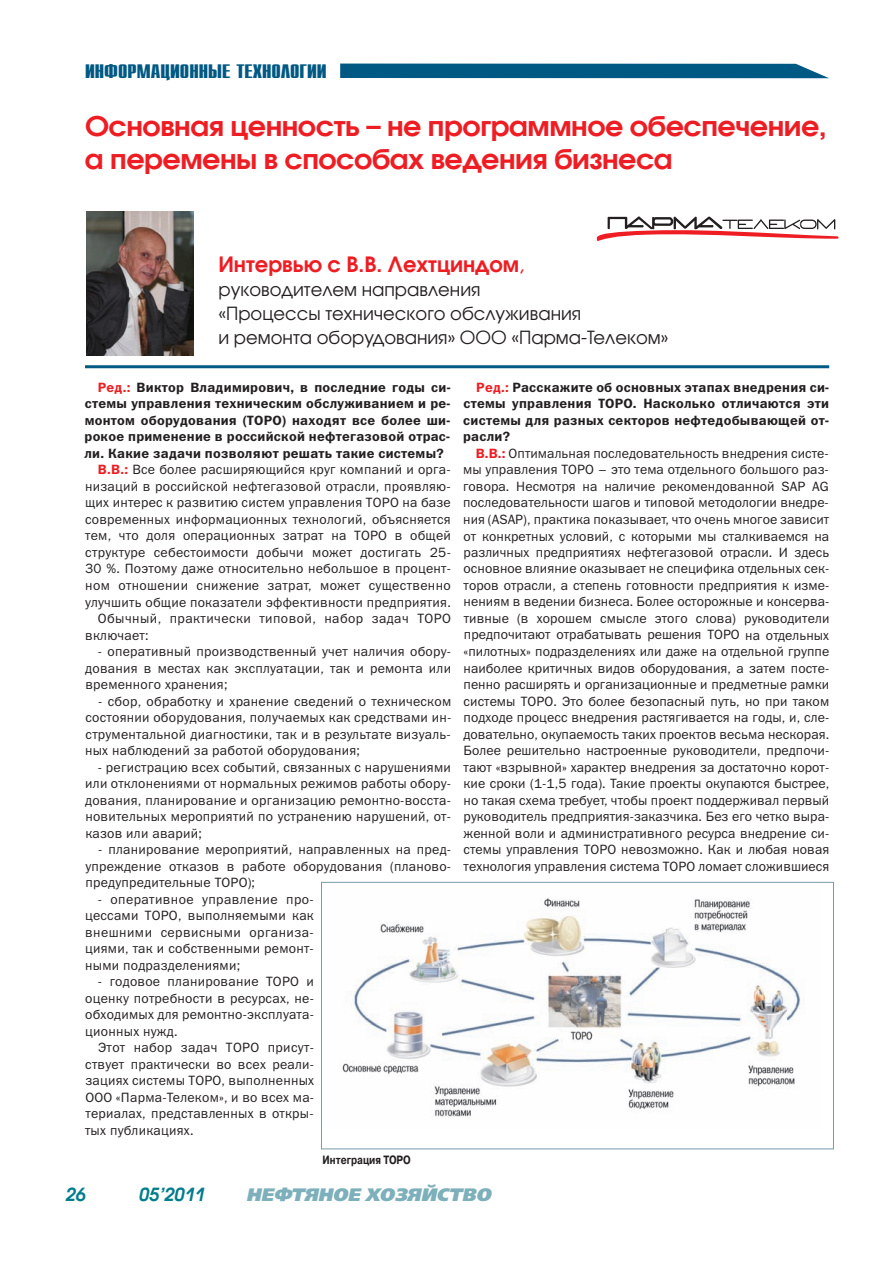
<style>
.page{position:relative;width:893px;height:1263px;background:#fff}
.page>*{position:absolute;margin:0;border:0;box-sizing:border-box;transform-origin:0 0}
.t1{font:600 27px/33px "Avant Garde Gothic C";letter-spacing:-.015em;color:#ee1d23;scale:1.06 1}
.t2{font:600 21px "Avant Garde Gothic C";color:#ee1d23}
.t3{font:19.5px "Star C";color:#005983;scale:1.25 1}
.t4{font:18px/24px "Avant Garde Gothic C";color:#231f20}
.t5{font:italic 18px "Free Set Black C";color:#7db0ba}
.t6{font:italic 600 18px "Avant Garde Gothic C";color:#007e8b}
.t7{font:13.5px/16.5px "Franklin Gothic Book C";letter-spacing:.02em;color:#231f20;text-align:justify}
.t8{font:13.5px/16.5px "Franklin Gothic Demi C";letter-spacing:.02em;color:#231f20;text-align:justify}
.t9{font:700 12px "Pragmatica C";color:#231f20;scale:.8 1}
.s1{font-weight:400}
.s2{color:#ee1d23}
.s3{font-family:"Franklin Gothic Demi C";color:#ee1d23}
</style>
<div class="page">
<div style="left:340px;top:64px;width:489px;height:14px;background:#005983"></div>
<hr style="left:85px;top:365px;width:744px;height:3px;background:#005983">
<img style="left:87px;top:211px;width:106px;height:145px">
<svg style="left:597px;top:216px;width:241px;height:25px"></svg>
<img style="left:342px;top:898px;width:460px;height:219px">
<div style="left:321px;top:882px;width:513px;height:267px;border:1px solid #789bad"></div>
<h3 class="t3" style="left:85px;top:60px;width:195px">ИНФОРМАЦИОННЫЕ ТЕХНОЛОГИИ</h3>
<h1 class="t1" style="left:85px;top:110px;width:701px">Основная ценность – не программное обеспечение, а перемены в способах ведения бизнеса</h1>
<h2 class="t2" style="left:218px;top:252px;width:308px">Интервью с В.В. Лехтциндом<span class="s1">,</span></h2>
<h3 class="t4" style="left:218px;top:278px;width:452px">руководителем направления<br>«Процессы технического обслуживания<br>и ремонта оборудования» ООО «Парма-Телеком»</h3>
<p class="t8" style="left:84px;top:379px;width:368px;text-indent:13px"><span class="s2">Ред.:</span> Виктор Владимирович, в последние годы си&shy;стемы управления техническим обслуживанием и ре&shy;монтом оборудования (ТОРО) находят все более ши&shy;рокое применение в российской нефтегазовой отрас&shy;ли. Какие задачи позволяют решать такие системы?</p>
<p class="t7" style="left:98px;top:462px;width:354px"><span class="s3">В.В.:</span> Все более расширяющийся круг компаний и орга-</p>
<p class="t7" style="left:85px;top:478px;width:367px">низаций в российской нефтегазовой отрасли, проявляю-</p>
<p class="t7" style="left:85px;top:495px;width:367px">щих интерес к развитию систем управления ТОРО на базе</p>
<p class="t7" style="left:85px;top:511px;width:367px">современных информационных технологий, объясняется</p>
<p class="t7" style="left:85px;top:528px;width:367px">тем, что доля операционных затрат на ТОРО в общей</p>
<p class="t7" style="left:85px;top:544px;width:367px">структуре себестоимости добычи может достигать 25-</p>
<p class="t7" style="left:85px;top:561px;width:367px">30 %. Поэтому даже относительно небольшое в процент-</p>
<p class="t7" style="left:85px;top:577px;width:367px">ном отношении снижение затрат, может существенно</p>
<p class="t7" style="left:85px;top:594px;width:367px">улучшить общие показатели эффективности предприятия.</p>
<p class="t7" style="left:98px;top:610px;width:354px">Обычный, практически типовой, набор задач ТОРО</p>
<p class="t7" style="left:85px;top:627px;width:65px">включает:</p>
<p class="t7" style="left:85px;top:643px;width:367px;text-indent:13px">- оперативный производственный учет наличия обору&shy;дования в местах как эксплуатации, так и ремонта или временного хранения;</p>
<p class="t7" style="left:85px;top:693px;width:368px;text-indent:13px">- сбор, обработку и хранение сведений о техническом состоянии оборудования, получаемых как средствами ин&shy;струментальной диагностики, так и в результате визуаль&shy;ных наблюдений за работой оборудования;</p>
<p class="t7" style="left:85px;top:759px;width:367px;text-indent:13px">- регистрацию всех событий, связанных с нарушениями или отклонениями от нормальных режимов работы обору&shy;дования, планирование и организацию ремонтно-восста&shy;новительных мероприятий по устранению нарушений, от&shy;казов или аварий;</p>
<p class="t7" style="left:85px;top:841px;width:367px;text-indent:13px">- планирование мероприятий, направленных на пред&shy;упреждение отказов в работе оборудования (планово&shy;предупредительные ТОРО);</p>
<p class="t7" style="left:85px;top:891px;width:230px;text-indent:13px">- оперативное управление про&shy;цессами ТОРО, выполняемыми как внешними сервисными организа&shy;циями, так и собственными ремонт&shy;ными подразделениями;</p>
<p class="t7" style="left:85px;top:973px;width:230px;text-indent:13px">- годовое планирование ТОРО и оценку потребности в ресурсах, не&shy;обходимых для ремонтно-эксплуата&shy;ционных нужд.</p>
<p class="t7" style="left:85px;top:1039px;width:231px;text-indent:13px">Этот набор задач ТОРО присут&shy;ствует практически во всех реали&shy;зациях системы ТОРО, выполненных ООО «Парма-Телеком», и во всех ма&shy;териалах, представленных в откры&shy;тых публикациях.</p>
<p class="t8" style="left:463px;top:379px;width:367px;text-indent:13px"><span class="s2">Ред.:</span> Расскажите об основных этапах внедрения си&shy;стемы управления ТОРО. Насколько отличаются эти системы для разных секторов нефтедобывающей от&shy;расли?</p>
<p class="t7" style="left:463px;top:445px;width:368px;text-indent:13px"><span class="s3">В.В.:</span> Оптимальная последовательность внедрения систе&shy;мы управления ТОРО – это тема отдельного большого раз&shy;говора. Несмотря на наличие рекомендованной SAP AG последовательности шагов и типовой методологии внедре&shy;ния (ASAP), практика показывает, что очень многое зависит от конкретных условий, с которыми мы сталкиваемся на различных предприятиях нефтегазовой отрасли. И здесь основное влияние оказывает не специфика отдельных сек&shy;торов отрасли, а степень готовности предприятия к изме&shy;нениям в ведении бизнеса. Более осторожные и консерва&shy;тивные (в хорошем смысле этого слова) руководители предпочитают отрабатывать решения ТОРО на отдельных «пилотных» подразделениях или даже на отдельной группе наиболее критичных видов оборудования, а затем посте&shy;пенно расширять и организационные и предметные рамки системы ТОРО. Это более безопасный путь, но при таком подходе процесс внедрения растягивается на годы, и, сле&shy;довательно, окупаемость таких проектов весьма нескорая.<br>Более решительно настроенные руководители, предпочи&shy;тают «взрывной» характер внедрения за достаточно корот&shy;кие сроки (1-1,5 года). Такие проекты окупаются быстрее, но такая схема требует, чтобы проект поддерживал первый руководитель предприятия-заказчика. Без его четко выра&shy;женной воли и административного ресурса внедрение си&shy;стемы управления ТОРО невозможно. Как и любая новая технология управления система ТОРО ломает сложившиеся</p>
<p class="t9" style="left:322px;top:1152px;width:112px">Интеграция ТОРО</p>
<h3 class="t6" style="left:66px;top:1184px;width:22px">26</h3>
<h3 class="t6" style="left:139px;top:1184px;width:67px">05’2011</h3>
<h3 class="t5" style="left:246px;top:1184px;width:246px">НЕФТЯНОЕ ХОЗЯЙСТВО</h3>
</div>
